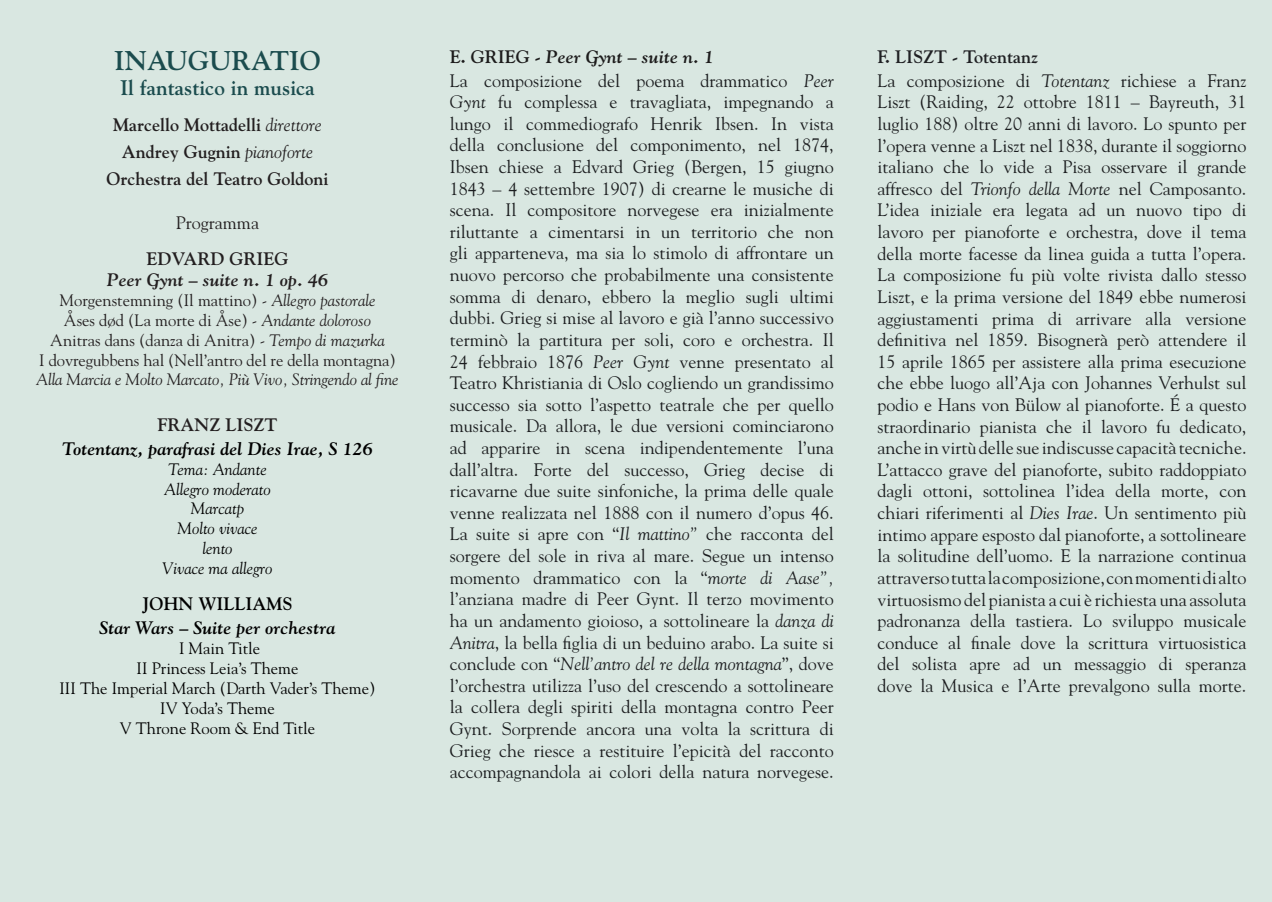
<style>
.page{position:relative;width:1272px;height:902px;background:#fff}
.page>*{position:absolute;margin:0;border:0;box-sizing:border-box;transform-origin:0 0}
.t1{font:700 27px "Goudy Std";color:#1b4c4e}
.t2{font:700 21px "Goudy Std";color:#1b4c4e}
.t3{font:18px/21.6px "Goudy Std";color:#202124;text-align:justify}
.t4{font:700 18px "Goudy Std";color:#231f20}
.t5{font:italic 700 18px "Goudy Std";color:#000}
.t6{font:italic 700 18px/21.6px "Goudy Std";color:#231f20;text-align:center}
.t7{font:700 18px "Goudy Std";color:#202124}
.t8{font:700 18px "Goudy Std";color:#000}
.t9{font:18px "Goudy Std";color:#231f20}
.t10{font:16.5px/19.8px "Goudy Std";color:#231f20;text-align:center}
.t11{font:16.5px/19.8px "Goudy Std";color:#000;text-align:center}
.t12{font:italic 16.5px/19.8px "Goudy Std";color:#000;text-align:center}
.s1{font-weight:400;font-style:italic}
.s2{font-style:normal}
.s3{font-style:italic}
.s4{font-weight:700;color:#231f20}
.s5{font-weight:700;font-style:italic;color:#231f20}
</style>
<div class="page">
<div style="left:0;top:0;width:1271px;height:901px;background:#d9e7e1"></div>
<p class="t1" style="left:114px;top:45px;width:208px">INAUGURATIO</p>
<p class="t2" style="left:120px;top:75px;width:196px">Il fantastico in musica</p>
<p class="t4" style="left:113px;top:114px;width:210px">Marcello Mottadelli <span class="s1">direttore</span></p>
<p class="t4" style="left:122px;top:141px;width:193px">Andrey Gugnin <span class="s1">pianoforte</span></p>
<p class="t4" style="left:106px;top:168px;width:223px">Orchestra del Teatro Goldoni</p>
<p class="t9" style="left:176px;top:211px;width:84px">Programma</p>
<p class="t6" style="left:107px;top:247px;width:223px"><span class="s2">EDVARD GRIEG<br></span>Peer Gynt – suite n. 1 op. 46</p>
<p class="t10" style="left:36px;top:290px;width:364px">Morgenstemning (Il mattino) - <span class="s3">Allegro pastorale<br></span>Åses død (La morte di Åse) - <span class="s3">Andante doloroso<br></span>Anitras dans (danza di Anitra) - <span class="s3">Tempo di mazurka<br></span>I dovregubbens hal (Nell’antro del re della montagna)<br><span class="s3">Alla Marcia e Molto Marcato, Più Vivo, Stringendo al fine</span></p>
<p class="t4" style="left:157px;top:414px;width:122px">FRANZ LISZT</p>
<p class="t5" style="left:62px;top:437px;width:312px">Totentanz, parafrasi del Dies Irae, S 126</p>
<p class="t12" style="left:163px;top:459px;width:111px">Tema: Andante<br>Allegro moderato<br>Marcatp<br>Molto vivace lento<br>Vivace ma allegro</p>
<p class="t8" style="left:142px;top:593px;width:152px">JOHN WILLIAMS</p>
<p class="t5" style="left:99px;top:617px;width:237px">Star Wars – Suite per orchestra</p>
<p class="t11" style="left:59px;top:638px;width:317px">I Main Title<br>II Princess Leia’s Theme<br>III The Imperial March (Darth Vader’s Theme)<br>IV Yoda’s Theme<br>V Throne Room &amp; End Title</p>
<p class="t3" style="left:450px;top:44px;width:385px;line-height:24px"><span class="s4">E. GRIEG -</span> <span class="s5">Peer Gynt – suite n. 1<br></span>La composizione del poema drammatico <span class="s3">Peer</span></p>
<p class="t3" style="left:450px;top:91px;width:385px"><span class="s3">Gynt</span> fu complessa e travagliata, impegnando a lungo il commediografo Henrik Ibsen. In vista della conclusione del componimento, nel 1874, Ibsen chiese a Edvard Grieg (Bergen, 15 giugno 1843 – 4 settembre 1907) di crearne le musiche di scena. Il compositore norvegese era inizialmente riluttante a cimentarsi in un territorio che non gli apparteneva, ma sia lo stimolo di affrontare un nuovo percorso che probabilmente una consistente somma di denaro, ebbero la meglio sugli ultimi dubbi. Grieg si mise al lavoro e già l’anno successivo terminò la partitura per soli, coro e orchestra. Il 24 febbraio 1876 <span class="s3">Peer Gynt</span> venne presentato al Teatro Khristiania di Oslo cogliendo un grandissimo successo sia sotto l’aspetto teatrale che per quello musicale. Da allora, le due versioni cominciarono ad apparire in scena indipendentemente l’una dall’altra. Forte del successo, Grieg decise di ricavarne due suite sinfoniche, la prima delle quale venne realizzata nel 1888 con il numero d’opus 46.<br>La suite si apre con “<span class="s3">Il mattino”</span> che racconta del sorgere del sole in riva al mare. Segue un intenso momento drammatico con la “<span class="s3">morte di Aase”, </span>l’anziana madre di Peer Gynt. Il terzo movimento ha un andamento gioioso, a sottolineare la <span class="s3">danza di Anitra</span>, la bella figlia di un beduino arabo. La suite si conclude con “<span class="s3">Nell’antro del re della montagna</span>”, dove l’orchestra utilizza l’uso del crescendo a sottolineare la collera degli spiriti della montagna contro Peer Gynt. Sorprende ancora una volta la scrittura di Grieg che riesce a restituire l’epicità del racconto accompagnandola ai colori della natura norvegese.</p>
<p class="t7" style="left:877px;top:46px;width:162px">F. LISZT - Totentanz</p>
<p class="t3" style="left:877px;top:70px;width:370px">La composizione di <span class="s3">Totentanz</span> richiese a Franz Liszt (Raiding, 22 ottobre 1811 – Bayreuth, 31 luglio 188) oltre 20 anni di lavoro. Lo spunto per l’opera venne a Liszt nel 1838, durante il soggiorno italiano che lo vide a Pisa osservare il grande affresco del <span class="s3">Trionfo della Morte</span> nel Camposanto.<br>L’idea iniziale era legata ad un nuovo tipo di lavoro per pianoforte e orchestra, dove il tema della morte facesse da linea guida a tutta l’opera.<br>La composizione fu più volte rivista dallo stesso Liszt, e la prima versione del 1849 ebbe numerosi aggiustamenti prima di arrivare alla versione definitiva nel 1859. Bisognerà però attendere il 15 aprile 1865 per assistere alla prima esecuzione che ebbe luogo all’Aja con Johannes Verhulst sul podio e Hans von Bülow al pianoforte. É a questo straordinario pianista che il lavoro fu dedicato, anche in virtù delle sue indiscusse capacità tecniche.<br>L’attacco grave del pianoforte, subito raddoppiato dagli ottoni, sottolinea l’idea della morte, con chiari riferimenti al <span class="s3">Dies Irae</span>. Un sentimento più intimo appare esposto dal pianoforte, a sottolineare la solitudine dell’uomo. E la narrazione continua attraverso tutta la composizione, con momenti di alto virtuosismo del pianista a cui è richiesta una assoluta padronanza della tastiera. Lo sviluppo musicale conduce al finale dove la scrittura virtuosistica del solista apre ad un messaggio di speranza dove la Musica e l’Arte prevalgono sulla morte.</p>
</div>
